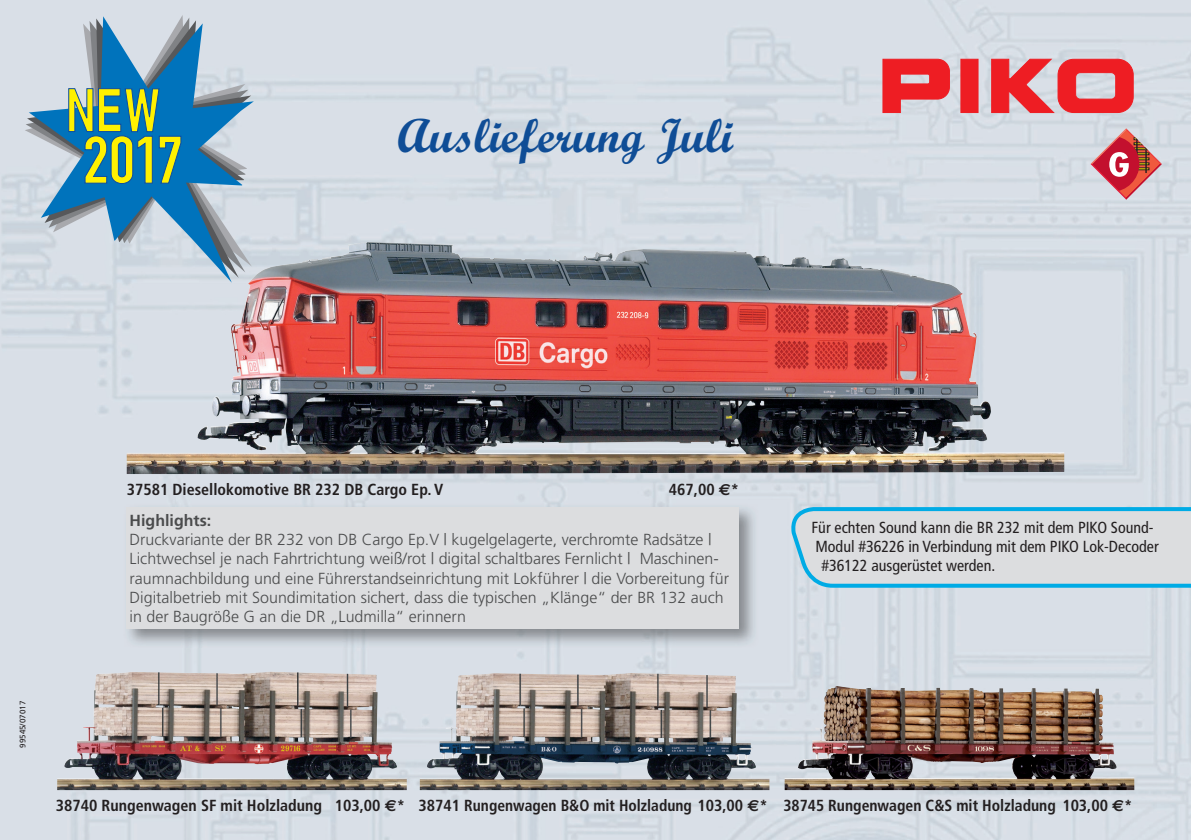
<style>
.page{position:relative;width:1191px;height:840px;background:#fff}
.page>*{position:absolute;margin:0;border:0;box-sizing:border-box;transform-origin:0 0}
.t1{font:700 48px "Script MT Std";color:#0f4d96}
.t2{font:300 16px/19.2px "Frutiger";color:#4b4c4d}
.t3{font:700 condensed 16px "Frutiger";color:#231f20}
.t4{font:condensed 16px "Frutiger";color:#231f20}
.t5{font:700 16px "Frutiger";color:#4b4c4d}
.t6{font:8px "Frutiger";color:#231f20}
.s1{font-family:"Euro Sans";font-stretch:normal}
</style>
<div class="page">
<img style="left:0;top:0;width:1191px;height:839px">
<svg style="left:882px;top:58px;width:68px;height:55px;background:#e65259"></svg>
<div style="left:960px;top:59px;width:18px;height:54px;background:#ee1d23;border:1px solid #ee1d23"></div>
<svg style="left:991px;top:58px;width:142px;height:55px;background:#e45e64"></svg>
<img style="left:127px;top:244px;width:937px;height:230px">
<svg style="left:1090px;top:128px;width:71px;height:72px;background:#d18f96"></svg>
<img style="left:57px;top:671px;width:350px;height:118px">
<img style="left:784px;top:685px;width:350px;height:104px">
<img style="left:420px;top:672px;width:349px;height:117px">
<svg style="left:29px;top:16px;width:225px;height:266px;background:#95b6cd"></svg>
<svg style="left:68px;top:88px;width:114px;height:96px;background:#5c997c"></svg>
<img style="left:123px;top:503px;width:635px;height:144px">
<div style="left:127px;top:507px;width:612px;height:120px;background:#dcdddf"></div>
<svg style="left:790px;top:505px;width:401px;height:84px;background:#c5d7df"></svg>
<h1 class="t1" style="left:397px;top:106px;width:337px">Auslieferung Juli</h1>
<p class="t6" style="left:18px;top:747px;width:48px;rotate:-90deg">99545/07017</p>
<p class="t3" style="left:127px;top:480px;width:318px">37581 Diesellokomotive BR 232 DB Cargo Ep. V</p>
<p class="t5" style="left:130px;top:510px;width:83px">Highlights:</p>
<p class="t2" style="left:130px;top:529px;width:601px">Druckvariante der BR 232 von DB Cargo Ep.V | kugelgelagerte, verchromte Radsätze | Lichtwechsel je nach Fahrtrichtung weiß/rot | digital schaltbares Fernlicht | Maschinen&shy;raumnachbildung und eine Führerstandseinrichtung mit Lokführer | die Vorbereitung für Digitalbetrieb mit Soundimitation sichert, dass die typischen „Klänge“ der BR 132 auch in der Baugröße G an die DR „Ludmilla“ erinnern</p>
<p class="t3" style="left:669px;top:480px;width:72px">467,00 <span class="s1">€</span>*</p>
<p class="t4" style="left:811px;top:517px;width:344px">Für echten Sound kann die BR 232 mit dem PIKO Sound-</p>
<p class="t4" style="left:815px;top:537px;width:345px">Modul #36226 in Verbindung mit dem PIKO Lok-Decoder</p>
<p class="t4" style="left:821px;top:556px;width:175px">#36122 ausgerüstet werden.</p>
<p class="t3" style="left:56px;top:795px;width:268px">38740 Rungenwagen SF mit Holzladung</p>
<p class="t3" style="left:418px;top:795px;width:351px">38741 Rungenwagen B&amp;O mit Holzladung 103,00 <span class="s1">€</span>*</p>
<p class="t3" style="left:783px;top:795px;width:351px">38745 Rungenwagen C&amp;S mit Holzladung 103,00 <span class="s1">€</span>*</p>
<p class="t3" style="left:335px;top:795px;width:72px">103,00 <span class="s1">€</span>*</p>
</div>
